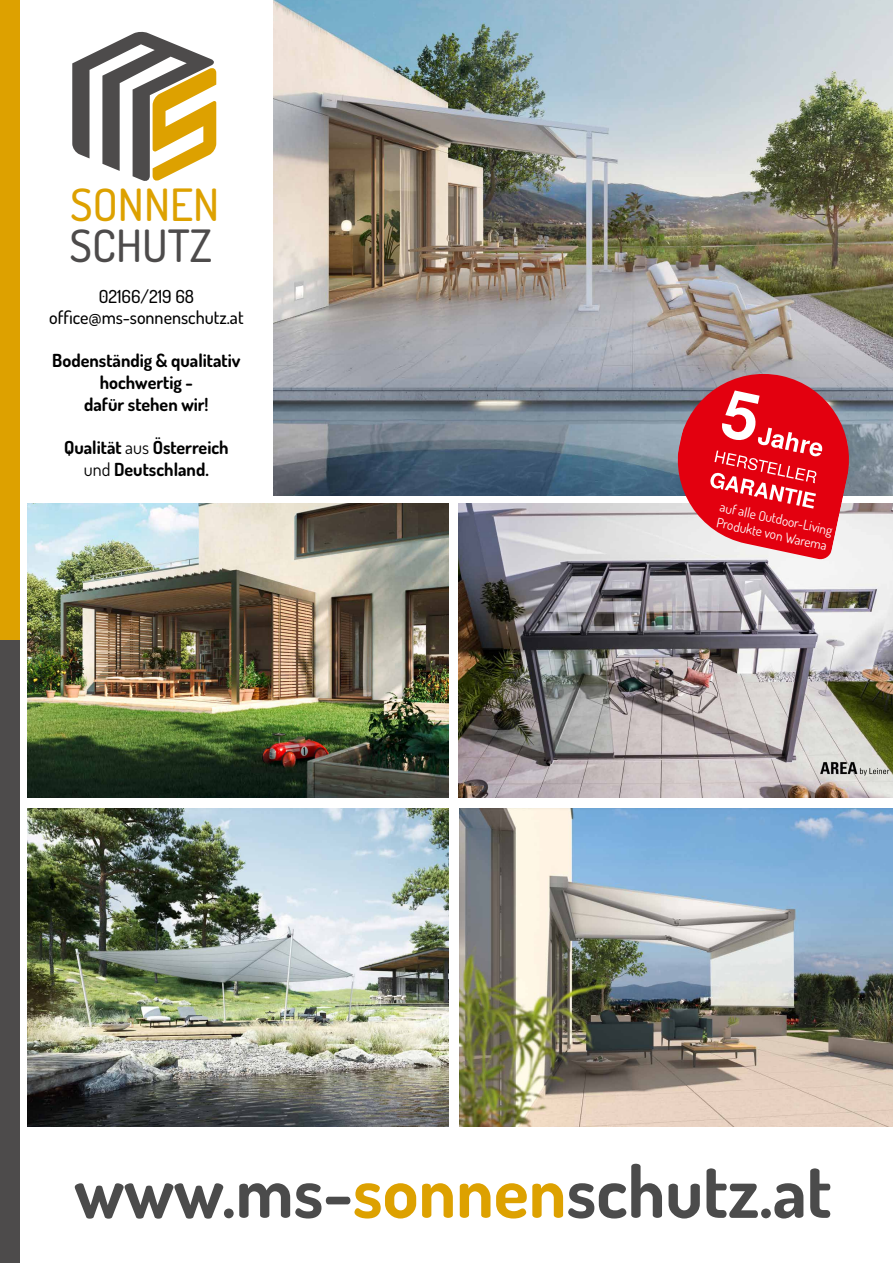
<style>
.page{position:relative;width:893px;height:1263px;background:#fff}
.page>*{position:absolute;margin:0;border:0;box-sizing:border-box;transform-origin:0 0}
.t1{font:700 72px "Dosis";color:#4b4b4b}
.t2{font:500 44.55px "Dosis";color:#4d4b4b}
.t3{font:500 44.55px "Dosis";color:#dda100}
.t4{font:700 18px/21.6px "Dosis";color:#000;text-align:center}
.t5{font:500 18px/21.6px "Dosis";color:#000;text-align:center}
.t6{font:13.35px/16px "Dosis";color:#fff}
.s1{font-weight:400}
.s2{color:#dda100}
</style>
<div class="page">
<div style="left:0;top:639px;width:20px;height:624px;background:#4d4b4b"></div>
<div style="left:0;top:0;width:20px;height:639px;background:#dda100"></div>
<svg style="left:72px;top:31px;width:144px;height:150px"></svg>
<img style="left:28px;top:503px;width:421px;height:295px">
<img style="left:28px;top:808px;width:421px;height:319px">
<img style="left:459px;top:808px;width:434px;height:319px">
<img style="left:459px;top:503px;width:434px;height:295px">
<img style="left:274px;top:0;width:619px;height:496px">
<svg style="left:670px;top:366px;width:187px;height:194px;background:#d64e59"></svg>
<h2 class="t3" style="left:70px;top:174px;width:151px">SONNEN</h2>
<h2 class="t2" style="left:70px;top:215px;width:144px">SCHUTZ</h2>
<p class="t5" style="left:49px;top:284px;width:196px">02166/219 68 office@ms-sonnenschutz.at</p>
<p class="t4" style="left:52px;top:349px;width:190px">Bodenständig &amp; qualitativ hochwertig -<br>dafür stehen wir!</p>
<p class="t4" style="left:64px;top:436px;width:166px">Qualität <span class="s1">aus</span> Österreich <span class="s1">und</span> Deutschland.</p>
<p class="t6" style="left:722px;top:498px;width:116px;rotate:12deg">auf alle Outdoor-Living<br>Produkte von Warema</p>
<h1 class="t1" style="left:74px;top:1142px;width:759px">www.ms-<span class="s2">sonnen</span>schutz.at</h1>
</div>
